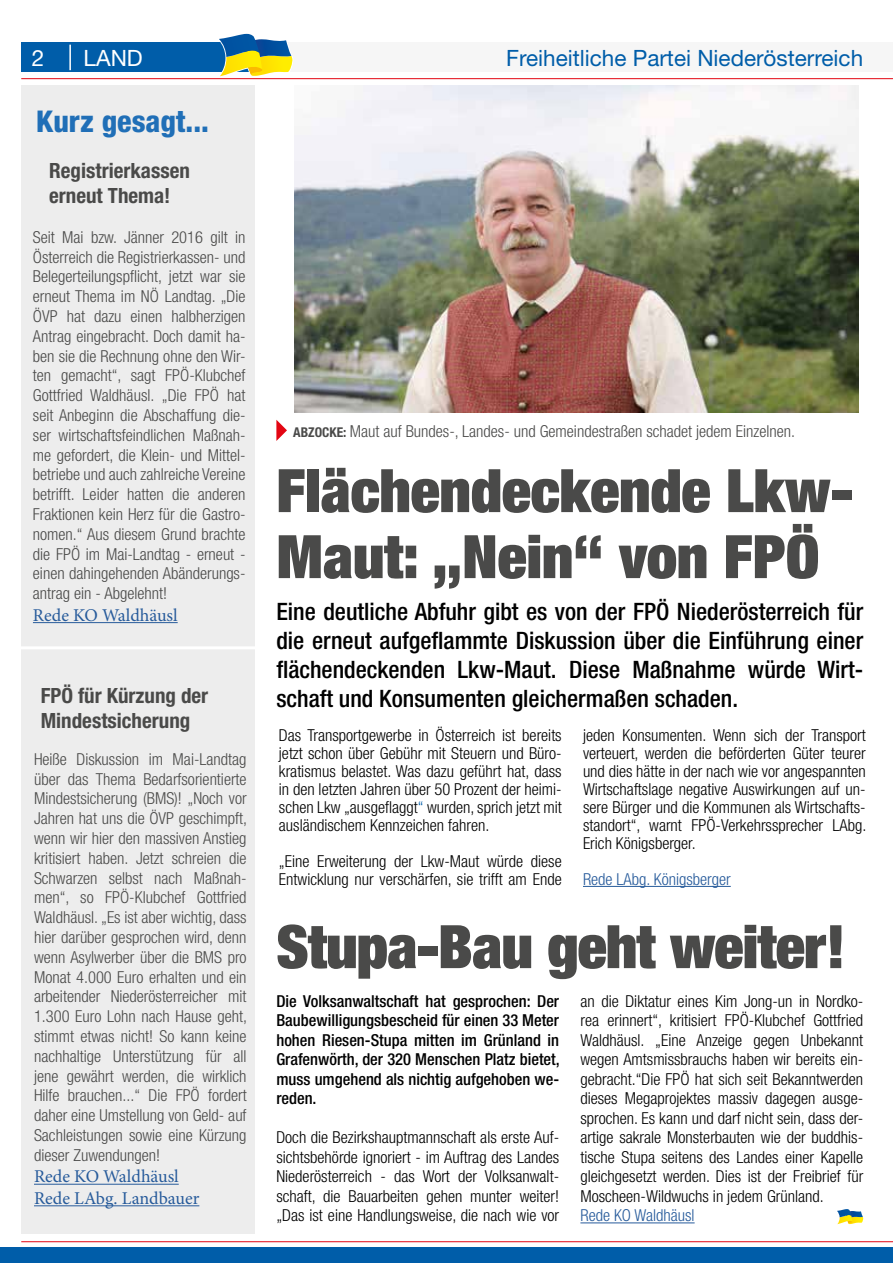
<style>
.page{position:relative;width:893px;height:1263px;background:#fff}
.page>*{position:absolute;margin:0;border:0;box-sizing:border-box;transform-origin:0 0}
.t1{font:900 expanded 60px/66px "Helvetica Neue";color:#4a4a49}
.t2{font:800 condensed 30px "Helvetica Neue";color:#206fb7}
.t3{font:500 condensed 24px/28.8px "Helvetica Neue";color:#000;text-align:justify}
.t4{font:22.5px "Helvetica Neue";color:#005da9}
.t5{font:22.5px "Helvetica Neue";color:#fff}
.t6{font:700 condensed 21px/25.2px "Helvetica Neue";color:#4a4a49}
.t7{font:18px/21.6px "Minion Pro";color:#275b9b}
.t8{font:300 condensed 16.5px/19.8px "Helvetica Neue";color:#4a4a49;text-align:justify}
.t9{font:300 condensed 16.5px/19.5px "Helvetica Neue";color:#000;text-align:justify}
.t10{font:500 condensed 16.5px/19.5px "Helvetica Neue";color:#000;text-align:justify}
.t11{font:300 condensed 16.5px "Helvetica Neue";color:#275b9b}
.s1{font-weight:700;font-size:13.5px}
.s2{color:#005da9}
</style>
<div class="page">
<div style="left:21px;top:43px;width:234px;height:29px;background:#005da9"></div>
<div style="left:276px;top:43px;width:617px;height:29px;background:#f6f6f6"></div>
<hr style="left:69px;top:45px;width:2px;height:25px;background:#fff">
<hr style="left:21px;top:78px;width:872px;height:1px;background:#e30613">
<hr style="left:21px;top:1241px;width:872px;height:1px;background:#e30613">
<svg style="left:217px;top:33px;width:76px;height:44px"></svg>
<div style="left:21px;top:85px;width:234px;height:1148px;background:#ededed"></div>
<hr style="left:583px;top:886px;width:148px;height:1px;background:#275b9b">
<hr style="left:580px;top:1222px;width:115px;height:1px;background:#275b9b">
<img style="left:294px;top:85px;width:565px;height:327px">
<hr style="left:33px;top:622px;width:145px;height:1px;background:#275b9b">
<hr style="left:34px;top:1184px;width:145px;height:1px;background:#275b9b">
<hr style="left:34px;top:1205px;width:165px;height:1px;background:#275b9b">
<div style="left:0;top:1248px;width:893px;height:15px;background:#005da9"></div>
<svg style="left:837px;top:1209px;width:26px;height:15px"></svg>
<hr style="left:13px;top:646px;width:242px;height:3px;background:#fff">
<svg style="left:276px;top:420px;width:11px;height:21px"></svg>
<h3 class="t5" style="left:32px;top:44px;width:14px">2</h3>
<h3 class="t4" style="left:506px;top:44px;width:359px">Freiheitliche Partei Niederösterreich</h3>
<h3 class="t5" style="left:84px;top:44px;width:61px">LAND</h3>
<h2 class="t2" style="left:36px;top:103px;width:174px">Kurz gesagt...</h2>
<p class="t6" style="left:49px;top:158px;width:142px">Registrierkassen erneut Thema!</p>
<p class="t8" style="left:33px;top:227px;width:214px">Seit Mai bzw. Jänner 2016 gilt in Österreich die Registrierkassen- und Belegerteilungspflicht, jetzt war sie erneut Thema im NÖ Landtag. „Die ÖVP hat dazu einen halbherzigen Antrag eingebracht. Doch damit ha&shy;ben sie die Rechnung ohne den Wir&shy;ten gemacht“, sagt FPÖ-Klubchef Gottfried Waldhäusl. „Die FPÖ hat seit Anbeginn die Abschaffung die&shy;ser wirtschaftsfeindlichen Maßnah&shy;me gefordert, die Klein- und Mittel&shy;betriebe und auch zahlreiche Vereine betrifft. Leider hatten die anderen Fraktionen kein Herz für die Gastro&shy;nomen.“ Aus diesem Grund brachte die FPÖ im Mai-Landtag - erneut - einen dahingehenden Abänderungs&shy;antrag ein - Abgelehnt!</p>
<p class="t7" style="left:33px;top:604px;width:146px">Rede KO Waldhäusl</p>
<p class="t6" style="left:41px;top:683px;width:169px">FPÖ für Kürzung der<br>Mindestsicherung</p>
<p class="t8" style="left:34px;top:749px;width:215px">Heiße Diskussion im Mai-Landtag über das Thema Bedarfsorientierte Mindestsicherung (BMS)! „Noch vor Jahren hat uns die ÖVP geschimpft, wenn wir hier den massiven Anstieg kritisiert haben. Jetzt schreien die Schwarzen selbst nach Maßnah&shy;men“, so FPÖ-Klubchef Gottfried Waldhäusl. „Es ist aber wichtig, dass hier darüber gesprochen wird, denn wenn Asylwerber über die BMS pro Monat 4.000 Euro erhalten und ein arbeitender Niederösterreicher mit 1.300 Euro Lohn nach Hause geht, stimmt etwas nicht! So kann keine nachhaltige Unterstützung für all jene gewährt werden, die wirklich Hilfe brauchen...“ Die FPÖ fordert daher eine Umstellung von Geld- auf Sachleistungen sowie eine Kürzung dieser Zuwendungen!</p>
<p class="t7" style="left:34px;top:1166px;width:167px">Rede KO Waldhäusl<br>Rede LAbg. Landbauer</p>
<p class="t8" style="left:293px;top:421px;width:503px"><span class="s1">ABZOCKE:</span> Maut auf Bundes-, Landes- und Gemeindestraßen schadet jedem Einzelnen.</p>
<h1 class="t1" style="left:276px;top:456px;width:578px">Flächendeckende Lkw-<br>Maut: „Nein“ von FPÖ</h1>
<h3 class="t3" style="left:276px;top:597px;width:588px">Eine deutliche Abfuhr gibt es von der FPÖ Niederösterreich für die erneut aufgeflammte Diskussion über die Einführung einer flächendeckenden Lkw-Maut. Diese Maßnahme würde Wirt&shy;schaft und Konsumenten gleichermaßen schaden.</h3>
<p class="t9" style="left:279px;top:726px;width:284px;line-height:18px">Das Transportgewerbe in Österreich ist bereits jetzt schon über Gebühr mit Steuern und Büro&shy;kratismus belastet. Was dazu geführt hat, dass in den letzten Jahren über 50 Prozent der heimi&shy;schen Lkw „ausgeflaggt<span class="s2">“</span> wurden, sprich jetzt mit ausländischem Kennzeichen fahren.</p>
<p class="t9" style="left:279px;top:852px;width:284px;line-height:18px">„Eine Erweiterung der Lkw-Maut würde diese<br>Entwicklung nur verschärfen, sie trifft am Ende</p>
<p class="t9" style="left:583px;top:726px;width:285px;line-height:18px">jeden Konsumenten. Wenn sich der Transport verteuert, werden die beförderten Güter teurer und dies hätte in der nach wie vor angespannten Wirtschaftslage negative Auswirkungen auf un&shy;sere Bürger und die Kommunen als Wirtschafts&shy;standort“, warnt FPÖ-Verkehrssprecher LAbg.<br>Erich Königsberger.</p>
<p class="t11" style="left:583px;top:869px;width:149px">Rede LAbg. Königsberger</p>
<h1 class="t1" style="left:276px;top:912px;width:571px">Stupa-Bau geht weiter!</h1>
<p class="t10" style="left:276px;top:991px;width:285px">Die Volksanwaltschaft hat gesprochen: Der Baubewilligungsbescheid für einen 33 Meter hohen Riesen-Stupa mitten im Grünland in Grafenwörth, der 320 Menschen Platz bietet, muss umgehend als nichtig aufgehoben we&shy;reden.</p>
<p class="t9" style="left:276px;top:1128px;width:284px">Doch die Bezirkshauptmannschaft als erste Auf&shy;sichtsbehörde ignoriert - im Auftrag des Landes Niederösterreich - das Wort der Volksanwalt&shy;schaft, die Bauarbeiten gehen munter weiter! „Das ist eine Handlungsweise, die nach wie vor</p>
<p class="t9" style="left:580px;top:991px;width:284px">an die Diktatur eines Kim Jong-un in Nordko&shy;rea erinnert“, kritisiert FPÖ-Klubchef Gottfried Waldhäusl. „Eine Anzeige gegen Unbekannt wegen Amtsmissbrauchs haben wir bereits ein&shy;gebracht.“Die FPÖ hat sich seit Bekanntwerden dieses Megaprojektes massiv dagegen ausge&shy;sprochen. Es kann und darf nicht sein, dass der&shy;artige sakrale Monsterbauten wie der buddhis&shy;tische Stupa seitens des Landes einer Kapelle gleichgesetzt werden. Dies ist der Freibrief für Moscheen-Wildwuchs in jedem Grünland.</p>
<p class="t11" style="left:580px;top:1206px;width:116px">Rede KO Waldhäusl</p>
</div>
